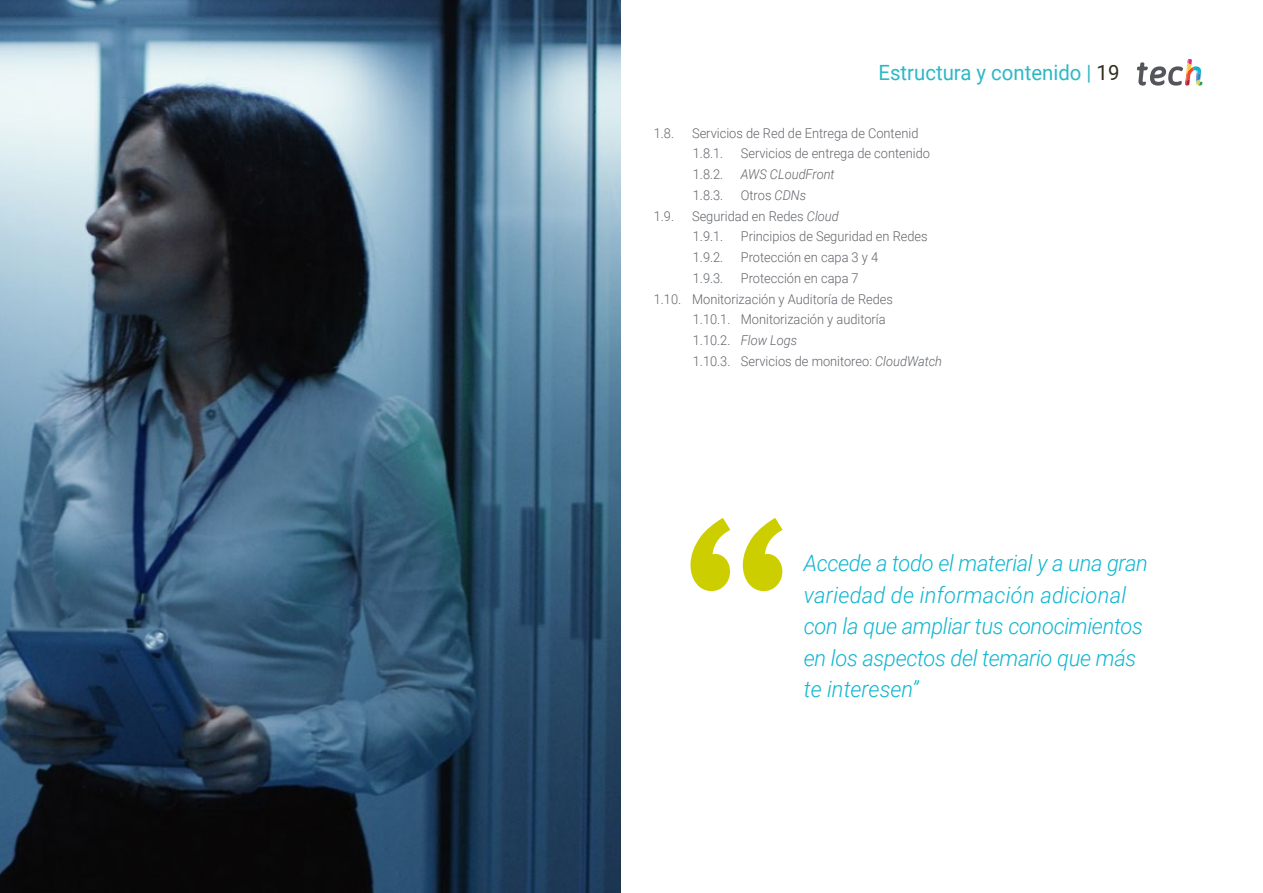
<style>
.page{position:relative;width:1263px;height:893px;background:#fff}
.page>*{position:absolute;margin:0;border:0;box-sizing:border-box;transform-origin:0 0}
.t1{font:italic 300 22.5px/31.5px "Roboto";letter-spacing:-.015em;color:#0fb6cf}
.t2{font:21px "Roboto";color:#2db8c5}
.t3{font:300 13.5px/20.7px "Roboto";color:#61646a;scale:.95 1}
.t4{font:italic 300 13.5px "Roboto";color:#61646a;scale:.95 1}
.s1{color:#312e20}
.s2{font-style:italic}
.s3{font-style:normal}
</style>
<div class="page">
<svg style="left:1137px;top:59px;width:65px;height:27px"></svg>
<img style="left:0;top:0;width:621px;height:893px">
<svg style="left:690px;top:518px;width:93px;height:73px"></svg>
<h2 class="t2" style="left:878px;top:57px;width:242px">Estructura y contenido | <span class="s1">19</span></h2>
<p class="t3" style="left:654px;top:122px;width:23px">1.8.</p>
<p class="t3" style="left:692px;top:122px;width:240px">Servicios de Red de Entrega de Contenid<br>1.8.1.</p>
<p class="t3" style="left:741px;top:143px;width:201px">Servicios de entrega de contenido</p>
<p class="t3" style="left:693px;top:164px;width:34px">1.8.2.</p>
<p class="t4" style="left:741px;top:165px;width:100px">AWS CLoudFront</p>
<p class="t3" style="left:693px;top:184px;width:34px">1.8.3.</p>
<p class="t3" style="left:741px;top:184px;width:70px">Otros <span class="s2">CDNs</span></p>
<p class="t3" style="left:654px;top:205px;width:23px">1.9.</p>
<p class="t3" style="left:692px;top:205px;width:156px">Seguridad en Redes <span class="s2">Cloud<br></span>1.9.1.</p>
<p class="t3" style="left:741px;top:226px;width:198px">Principios de Seguridad en Redes</p>
<p class="t3" style="left:693px;top:247px;width:34px">1.9.2.</p>
<p class="t3" style="left:741px;top:247px;width:146px">Protección en capa 3 y 4</p>
<p class="t3" style="left:693px;top:267px;width:34px">1.9.3.</p>
<p class="t3" style="left:741px;top:267px;width:126px">Protección en capa 7</p>
<p class="t3" style="left:654px;top:288px;width:253px">1.10. Monitorización y Auditoría de Redes</p>
<p class="t3" style="left:693px;top:309px;width:204px">1.10.1. Monitorización y auditoría</p>
<p class="t4" style="left:693px;top:331px;width:111px"><span class="s3">1.10.2.</span> Flow Logs</p>
<p class="t3" style="left:693px;top:350px;width:264px">1.10.3. Servicios de monitoreo: <span class="s2">CloudWatch</span></p>
<h1 class="t1" style="left:804px;top:547px;width:346px">Accede a todo el material y a una gran variedad de información adicional con la que ampliar tus conocimientos en los aspectos del temario que más te interesen”</h1>
</div>
